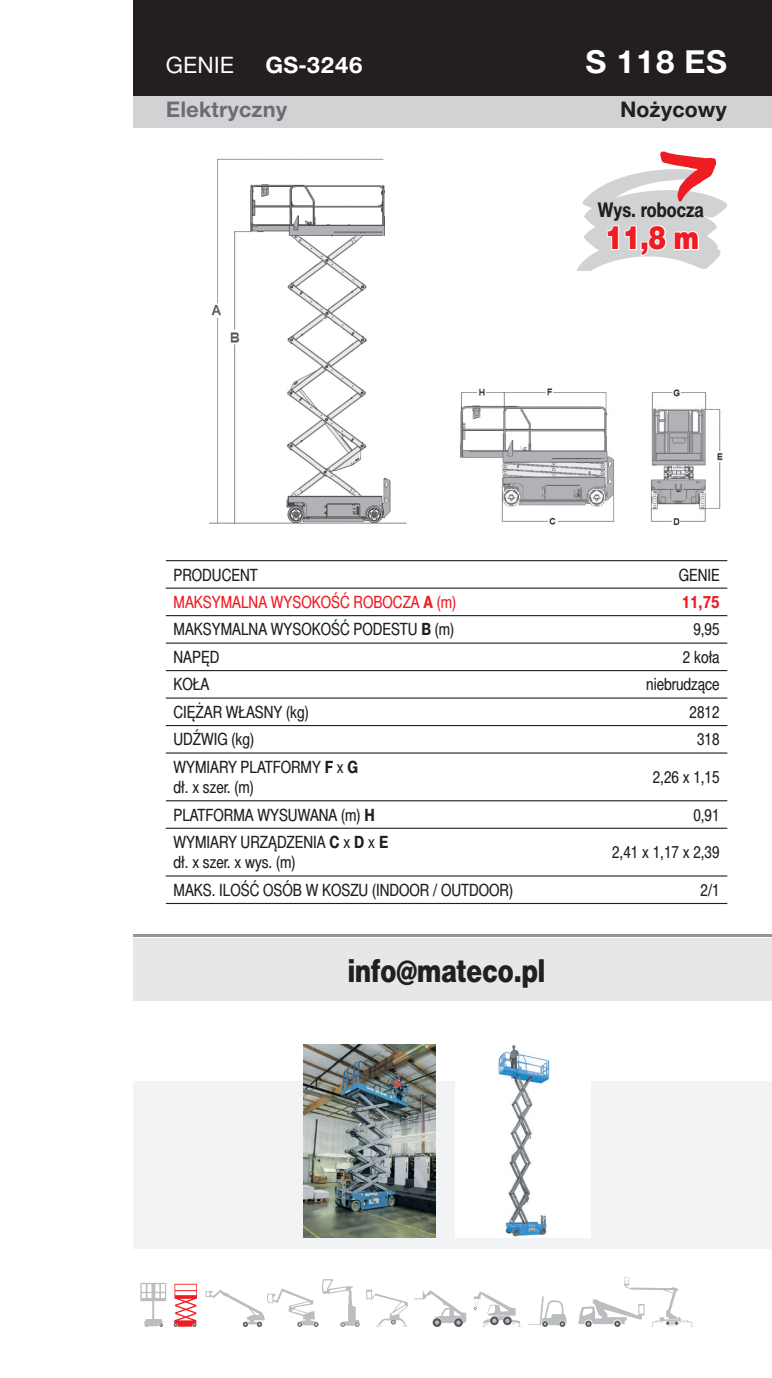
<style>
.page{position:relative;width:772px;height:1378px;background:#fff}
.page>*{position:absolute;margin:0;border:0;box-sizing:border-box;transform-origin:0 0}
.t1{font:31.5px "Switzer Cnd EFN Heavy";color:#231f20}
.t2{font:700 31.5px "Switzer EFN";color:#fff}
.t3{font:31.5px "Switzer Cnd EFN Black";color:#ee1d23}
.t4{font:700 22.5px "Switzer EFN";color:#fff}
.t5{font:22.5px "Switzer EFN";color:#fff}
.t6{font:700 21.38px "Switzer EFN";color:#6c6d70}
.t7{font:700 21.38px "Switzer EFN";color:#231f20}
.t8{font:700 20.25px "Switzer Cnd EFN";color:#231f20}
.t9{font:16.88px/20.2px "Switzer Cnd EFN";color:#231f20}
.t10{font:16.88px "Switzer Cnd EFN";color:#ee1d23}
.t11{font:700 16.88px "Switzer Cnd EFN";color:#ee1d23}
.s1{color:#fff}
.s2{font-weight:700}
</style>
<div class="page">
<div style="left:134px;top:938px;width:638px;height:63px;background:#e6e7e9"></div>
<hr style="left:134px;top:934px;width:638px;height:2px;background:#939598">
<div style="left:134px;top:0;width:638px;height:96px;background:#231f20"></div>
<div style="left:134px;top:96px;width:638px;height:32px;background:#d1d2d4"></div>
<svg style="left:577px;top:151px;width:151px;height:120px"></svg>
<div style="left:134px;top:1081px;width:638px;height:167px;background:#f2f3f4"></div>
<svg style="left:474px;top:1292px;width:47px;height:35px"></svg>
<svg style="left:205px;top:1279px;width:155px;height:48px"></svg>
<svg style="left:174px;top:1283px;width:23px;height:44px"></svg>
<svg style="left:140px;top:1283px;width:26px;height:44px"></svg>
<svg style="left:528px;top:1296px;width:38px;height:31px"></svg>
<svg style="left:366px;top:1289px;width:100px;height:38px"></svg>
<svg style="left:578px;top:1277px;width:115px;height:50px"></svg>
<hr style="left:166px;top:560px;width:561px;height:1px;background:#231f20">
<hr style="left:166px;top:587px;width:561px;height:2px;background:#231f20">
<hr style="left:166px;top:615px;width:561px;height:1px;background:#231f20">
<hr style="left:166px;top:642px;width:561px;height:2px;background:#231f20">
<hr style="left:166px;top:670px;width:561px;height:1px;background:#231f20">
<hr style="left:166px;top:697px;width:561px;height:1px;background:#231f20">
<hr style="left:166px;top:725px;width:561px;height:1px;background:#231f20">
<hr style="left:166px;top:752px;width:561px;height:1px;background:#231f20">
<hr style="left:166px;top:800px;width:561px;height:1px;background:#231f20">
<hr style="left:166px;top:827px;width:561px;height:2px;background:#231f20">
<hr style="left:166px;top:875px;width:561px;height:1px;background:#231f20">
<hr style="left:166px;top:903px;width:561px;height:1px;background:#231f20">
<img style="left:460px;top:388px;width:263px;height:138px">
<img style="left:209px;top:158px;width:198px;height:367px">
<img style="left:303px;top:1044px;width:133px;height:193px">
<img style="left:456px;top:1044px;width:134px;height:193px">
<h2 class="t5" style="left:166px;top:57px;width:70px">GENIE</h2>
<h2 class="t4" style="left:265px;top:57px;width:99px">GS-3246</h2>
<h1 class="t2" style="left:585px;top:51px;width:144px">S 118 ES</h1>
<p class="t6" style="left:166px;top:102px;width:123px">Elektryczny</p>
<p class="t7" style="left:620px;top:102px;width:109px">Nożycowy</p>
<p class="t8" style="left:598px;top:202px;width:107px">Wys. robocza</p>
<h1 class="t3" style="left:605px;top:226px;width:95px"><span class="s1">1</span>1,8 m</h1>
<p class="t9" style="left:173px;top:566px;width:86px">PRODUCENT</p>
<p class="t9" style="left:678px;top:566px;width:42px">GENIE</p>
<p class="t10" style="left:173px;top:596px;width:284px">MAKSYMALNA WYSOKOŚĆ ROBOCZA <span class="s2">A</span> (m)</p>
<p class="t11" style="left:681px;top:596px;width:39px">11,75</p>
<p class="t9" style="left:173px;top:621px;width:282px">MAKSYMALNA WYSOKOŚĆ PODESTU <span class="s2">B</span> (m)</p>
<p class="t9" style="left:693px;top:621px;width:28px">9,95</p>
<p class="t9" style="left:173px;top:648px;width:47px">NAPĘD</p>
<p class="t9" style="left:683px;top:648px;width:38px">2 koła</p>
<p class="t9" style="left:173px;top:676px;width:37px">KOŁA</p>
<p class="t9" style="left:646px;top:676px;width:75px">niebrudzące</p>
<p class="t9" style="left:173px;top:703px;width:137px">CIĘŻAR WŁASNY (kg)</p>
<p class="t9" style="left:689px;top:703px;width:32px">2812</p>
<p class="t9" style="left:173px;top:731px;width:82px">UDŹWIG (kg)</p>
<p class="t9" style="left:697px;top:731px;width:24px">318</p>
<p class="t9" style="left:173px;top:758px;width:186px">WYMIARY PLATFORMY <span class="s2">F</span> x <span class="s2">G </span>dł. x szer. (m)</p>
<p class="t9" style="left:653px;top:768px;width:68px">2,26 x 1,15</p>
<p class="t9" style="left:173px;top:806px;width:203px">PLATFORMA WYSUWANA (m) <span class="s2">H</span></p>
<p class="t9" style="left:693px;top:806px;width:28px">0,91</p>
<p class="t9" style="left:173px;top:833px;width:216px">WYMIARY URZĄDZENIA <span class="s2">C</span> x <span class="s2">D</span> x <span class="s2">E </span>dł. x szer. x wys. (m)</p>
<p class="t9" style="left:612px;top:844px;width:109px">2,41 x 1,17 x 2,39</p>
<p class="t9" style="left:173px;top:881px;width:341px">MAKS. ILOŚĆ OSÓB W KOSZU (INDOOR / OUTDOOR)</p>
<p class="t9" style="left:700px;top:881px;width:21px">2/1</p>
<h1 class="t1" style="left:348px;top:959px;width:199px">info@mateco.pl</h1>
</div>
